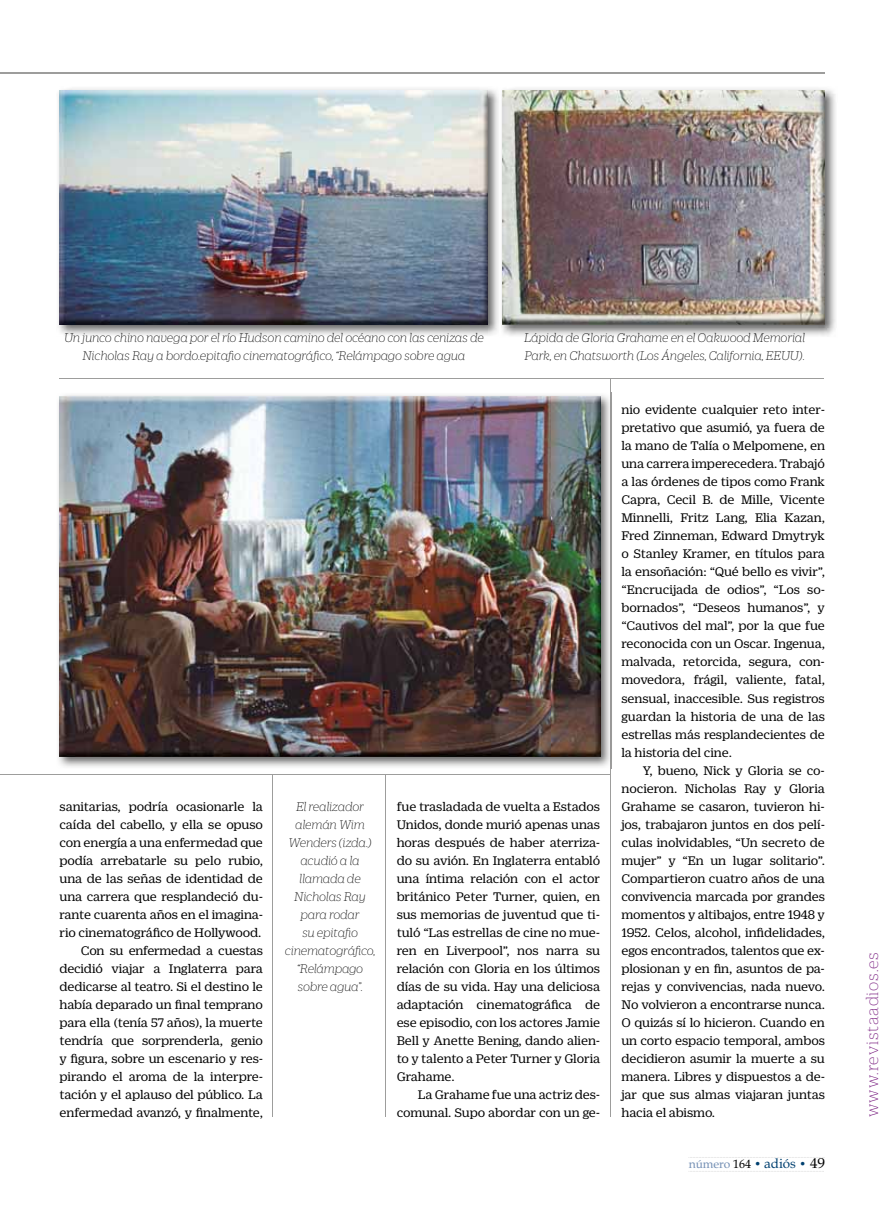
<style>
.page{position:relative;width:893px;height:1211px;background:#fff}
.page>*{position:absolute;margin:0;border:0;box-sizing:border-box;transform-origin:0 0}
.t1{font:100 18px "Duplicate Ionic";letter-spacing:.045em;color:#7b2182}
.t2{font:13.5px/18px "Duplicate Ionic";letter-spacing:-.01em;color:#000;text-align:right}
.t3{font:italic 100 13.5px/18px "Duplicate Ionic";color:#000;text-align:center}
.t4{font:12px "Book Antiqua";letter-spacing:-.005em;color:#738fb4}
.s1{color:#000}
.s2{color:#004070}
.s3{font-size:13.5px;color:#004070}
.s4{font-size:14.25px;color:#000}
</style>
<div class="page">
<hr style="left:386px;top:774px;width:1px;height:342px;background:#9d9d9c">
<hr style="left:272px;top:774px;width:1px;height:342px;background:#9d9d9c">
<hr style="left:0;top:72px;width:825px;height:2px;background:#9d9d9c">
<hr style="left:0;top:774px;width:609px;height:1px;background:#9d9d9c">
<hr style="left:60px;top:378px;width:764px;height:1px;background:#9d9d9c">
<hr style="left:611px;top:378px;width:1px;height:738px;background:#9d9d9c">
<img style="left:58px;top:392px;width:553px;height:376px">
<img style="left:60px;top:396px;width:540px;height:360px">
<img style="left:58px;top:88px;width:778px;height:248px">
<img style="left:60px;top:90px;width:428px;height:234px">
<img style="left:499px;top:88px;width:1px;height:248px">
<img style="left:503px;top:90px;width:322px;height:234px">
<p class="t3" style="left:64px;top:330px;width:421px">Un junco chino navega por el río Hudson camino del océano con las cenizas de<br>Nicholas Ray a bordo.epitafio cinematográfico, “Relámpago sobre agua</p>
<p class="t3" style="left:524px;top:330px;width:282px;text-align:left">Lápida de Gloria Grahame en el Oakwood Memorial<br>Park, en Chatsworth (Los Ángeles, California, EEUU).</p>
<p class="t2" style="left:60px;top:798px;width:205px">sanitarias, podría ocasionarle la caída del cabello, y ella se opuso con energía a una enfermedad que podía arrebatarle su pelo rubio, una de las señas de identidad de una carrera que resplandeció du&shy;rante cuarenta años en el imagina&shy;rio cinematográfico de Hollywood.<br>Con su enfermedad a cuestas decidió viajar a Inglaterra para dedicarse al teatro. Si el destino le había deparado un final temprano para ella (tenía 57 años), la muerte tendría que sorprenderla, genio y figura, sobre un escenario y res&shy;pirando el aroma de la interpre&shy;tación y el aplauso del público. La enfermedad avanzó, y finalmente,</p>
<p class="t3" style="left:284px;top:798px;width:92px">El realizador alemán Wim<br>Wenders (izda.) acudió a la llamada de<br>Nicholas Ray para rodar<br>su epitafio cinematográfico, “Relámpago sobre agua”.</p>
<p class="t2" style="left:397px;top:798px;width:205px">fue trasladada de vuelta a Estados</p>
<p class="t2" style="left:397px;top:816px;width:205px">Unidos, donde murió apenas unas</p>
<p class="t2" style="left:397px;top:834px;width:205px">horas después de haber aterriza-</p>
<p class="t2" style="left:397px;top:852px;width:205px">do su avión. En Inglaterra entabló</p>
<p class="t2" style="left:397px;top:870px;width:205px">una íntima relación con el actor</p>
<p class="t2" style="left:397px;top:888px;width:205px">británico Peter Turner, quien, en</p>
<p class="t2" style="left:397px;top:906px;width:205px">sus memorias de juventud que ti-</p>
<p class="t2" style="left:397px;top:924px;width:205px">tuló “Las estrellas de cine no mue-</p>
<p class="t2" style="left:397px;top:942px;width:205px">ren en Liverpool”, nos narra su</p>
<p class="t2" style="left:397px;top:960px;width:205px">relación con Gloria en los últimos</p>
<p class="t2" style="left:397px;top:978px;width:205px">días de su vida. Hay una deliciosa</p>
<p class="t2" style="left:397px;top:996px;width:205px">adaptación cinematográfica de</p>
<p class="t2" style="left:397px;top:1014px;width:205px">ese episodio, con los actores Jamie</p>
<p class="t2" style="left:397px;top:1032px;width:205px">Bell y Anette Bening, dando alien-</p>
<p class="t2" style="left:397px;top:1050px;width:205px">to y talento a Peter Turner y Gloria</p>
<p class="t2" style="left:397px;top:1068px;width:59px">Grahame.</p>
<p class="t2" style="left:418px;top:1086px;width:184px">La Grahame fue una actriz des-</p>
<p class="t2" style="left:397px;top:1104px;width:205px">comunal. Supo abordar con un ge-</p>
<p class="t2" style="left:621px;top:402px;width:205px">nio evidente cualquier reto inter-</p>
<p class="t2" style="left:621px;top:420px;width:205px">pretativo que asumió, ya fuera de</p>
<p class="t2" style="left:621px;top:438px;width:205px">la mano de Talía o Melpomene, en</p>
<p class="t2" style="left:621px;top:456px;width:205px">una carrera imperecedera. Trabajó</p>
<p class="t2" style="left:621px;top:474px;width:205px">a las órdenes de tipos como Frank</p>
<p class="t2" style="left:621px;top:492px;width:205px">Capra, Cecil B. de Mille, Vicente</p>
<p class="t2" style="left:621px;top:510px;width:205px">Minnelli, Fritz Lang, Elia Kazan,</p>
<p class="t2" style="left:621px;top:528px;width:205px">Fred Zinneman, Edward Dmytryk</p>
<p class="t2" style="left:621px;top:546px;width:205px">o Stanley Kramer, en títulos para</p>
<p class="t2" style="left:621px;top:564px;width:205px">la ensoñación: “Qué bello es vivir”,</p>
<p class="t2" style="left:621px;top:582px;width:205px">“Encrucijada de odios”, “Los so-</p>
<p class="t2" style="left:621px;top:600px;width:205px">bornados”, “Deseos humanos”, y</p>
<p class="t2" style="left:621px;top:618px;width:205px">“Cautivos del mal”, por la que fue</p>
<p class="t2" style="left:621px;top:636px;width:205px">reconocida con un Oscar. Ingenua,</p>
<p class="t2" style="left:621px;top:654px;width:205px">malvada, retorcida, segura, con-</p>
<p class="t2" style="left:621px;top:672px;width:205px">movedora, frágil, valiente, fatal,</p>
<p class="t2" style="left:621px;top:690px;width:205px">sensual, inaccesible. Sus registros</p>
<p class="t2" style="left:621px;top:708px;width:205px">guardan la historia de una de las</p>
<p class="t2" style="left:621px;top:726px;width:205px">estrellas más resplandecientes de</p>
<p class="t2" style="left:621px;top:744px;width:112px">la historia del cine.</p>
<p class="t2" style="left:643px;top:762px;width:184px">Y, bueno, Nick y Gloria se co-</p>
<p class="t2" style="left:621px;top:780px;width:205px">nocieron. Nicholas Ray y Gloria</p>
<p class="t2" style="left:621px;top:798px;width:205px">Grahame se casaron, tuvieron hi-</p>
<p class="t2" style="left:621px;top:816px;width:205px">jos, trabajaron juntos en dos pelí-</p>
<p class="t2" style="left:621px;top:834px;width:205px">culas inolvidables, “Un secreto de</p>
<p class="t2" style="left:621px;top:852px;width:205px">mujer” y “En un lugar solitario”.</p>
<p class="t2" style="left:621px;top:870px;width:205px">Compartieron cuatro años de una</p>
<p class="t2" style="left:621px;top:888px;width:205px">convivencia marcada por grandes</p>
<p class="t2" style="left:621px;top:906px;width:205px">momentos y altibajos, entre 1948 y</p>
<p class="t2" style="left:621px;top:924px;width:205px">1952. Celos, alcohol, infidelidades,</p>
<p class="t2" style="left:621px;top:942px;width:205px">egos encontrados, talentos que ex-</p>
<p class="t2" style="left:621px;top:960px;width:205px">plosionan y en fin, asuntos de pa-</p>
<p class="t2" style="left:621px;top:978px;width:205px">rejas y convivencias, nada nuevo.</p>
<p class="t2" style="left:621px;top:996px;width:205px">No volvieron a encontrarse nunca.</p>
<p class="t2" style="left:621px;top:1014px;width:205px">O quizás sí lo hicieron. Cuando en</p>
<p class="t2" style="left:621px;top:1032px;width:205px">un corto espacio temporal, ambos</p>
<p class="t2" style="left:621px;top:1050px;width:205px">decidieron asumir la muerte a su</p>
<p class="t2" style="left:621px;top:1068px;width:205px">manera. Libres y dispuestos a de-</p>
<p class="t2" style="left:621px;top:1086px;width:205px">jar que sus almas viajaran juntas</p>
<p class="t2" style="left:621px;top:1104px;width:95px">hacia el abismo.</p>
<p class="t4" style="left:689px;top:1156px;width:138px">número <span class="s1">164</span> <span class="s2">•</span> <span class="s3">adiós</span> <span class="s2">•</span> <span class="s4">49</span></p>
<p class="t1" style="left:861px;top:1116px;width:166px;rotate:-90deg">www.revistaadios.es</p>
</div>
